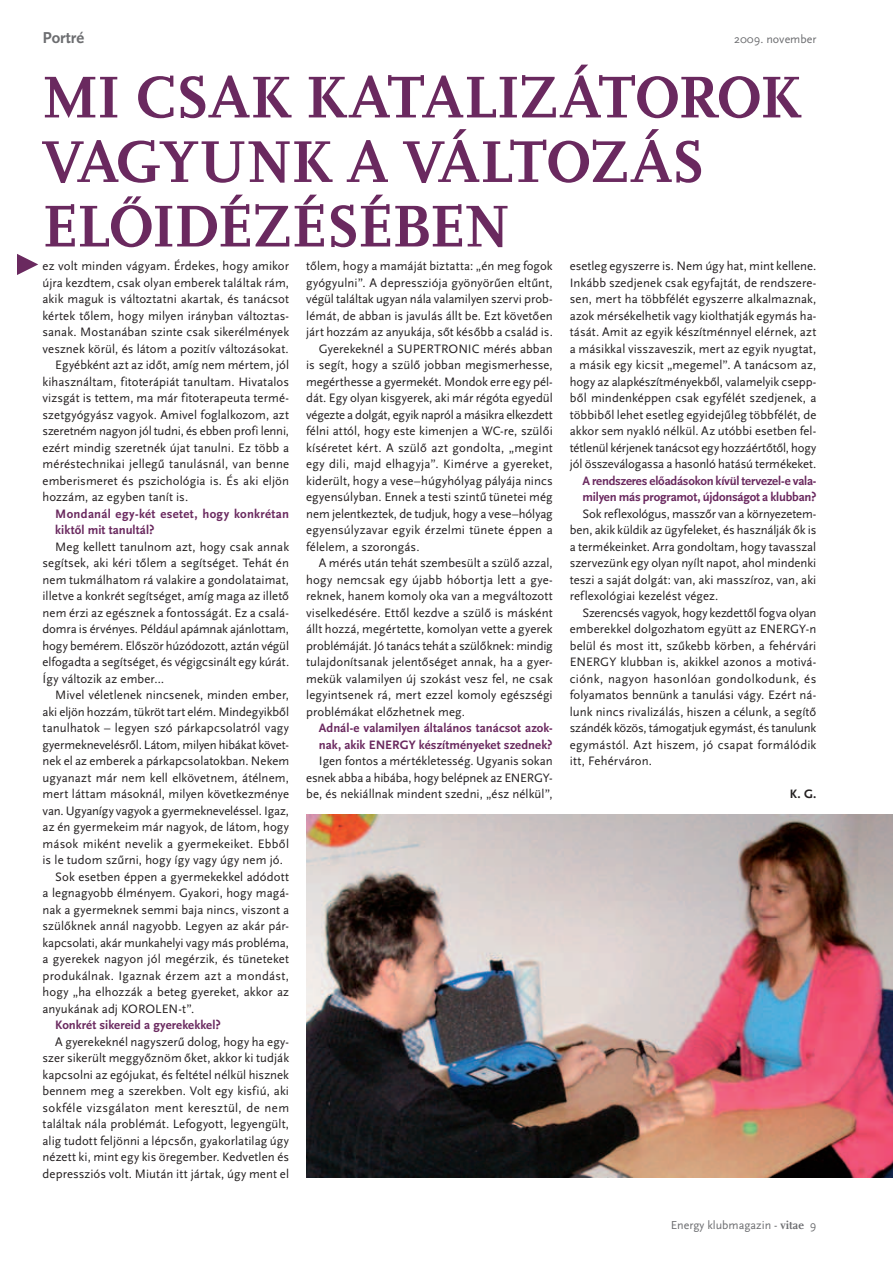
<style>
.page{position:relative;width:893px;height:1263px;background:#fff}
.page>*{position:absolute;margin:0;border:0;box-sizing:border-box;transform-origin:0 0}
.t1{font:700 61.5px/64.5px "Scala CE";letter-spacing:-.02em;color:#6a295f}
.t2{font:700 16.5px "Scala Sans CE";color:#6c6d70}
.t3{font:12.75px/16.5px "Scala Sans CE";letter-spacing:.005em;color:#231f20;text-align:justify}
.t4{font:700 12.75px/16.5px "Scala Sans CE";color:#6a295f}
.t5{font:700 12.75px/16.5px "Scala Sans CE";letter-spacing:.025em;color:#6a295f}
.t6{font:12.75px "Scala Sans CE";letter-spacing:-.015em;color:#231f20}
.t7{font:700 12.75px "Scala Sans CE";color:#231f20}
.t8{font:12px "Scala Sans CE";color:#6c6d70}
.s1{font-family:"Scala CE";font-weight:700}
</style>
<div class="page">
<svg style="left:17px;top:254px;width:21px;height:21px"></svg>
<img style="left:306px;top:815px;width:587px;height:362px">
<p class="t2" style="left:43px;top:28px;width:43px">Portré</p>
<p class="t8" style="left:734px;top:32px;width:84px">2009. november</p>
<h1 class="t1" style="left:43px;top:65px;width:634px">MI CSAK KATALIZÁTORO</h1>
<h1 class="t1" style="left:760px;top:65px;width:42px">K</h1>
<h1 class="t1" style="left:42px;top:129px;width:665px">VAGYUNK A VÁLTOZÁS<br>ELŐIDÉZÉSÉBEN</h1>
<p class="t3" style="left:43px;top:258px;width:248px">ez volt minden vágyam. Érdekes, hogy amikor</p>
<p class="t3" style="left:43px;top:275px;width:248px">újra kezdtem, csak olyan emberek találtak rám,</p>
<p class="t3" style="left:43px;top:291px;width:248px">akik maguk is változtatni akartak, és tanácsot</p>
<p class="t3" style="left:43px;top:308px;width:248px">kértek tőlem, hogy milyen irányban változtas-</p>
<p class="t3" style="left:43px;top:324px;width:248px">sanak. Mostanában szinte csak sikerélmények</p>
<p class="t3" style="left:43px;top:341px;width:248px">vesznek körül, és látom a pozitív változásokat.</p>
<p class="t3" style="left:55px;top:357px;width:235px">Egyébként azt az időt, amíg nem mértem, jól</p>
<p class="t3" style="left:43px;top:374px;width:248px">kihasználtam, fitoterápiát tanultam. Hivatalos</p>
<p class="t3" style="left:43px;top:390px;width:248px">vizsgát is tettem, ma már fitoterapeuta termé-</p>
<p class="t3" style="left:43px;top:407px;width:248px">szetgyógyász vagyok. Amivel foglalkozom, azt</p>
<p class="t3" style="left:43px;top:423px;width:248px">szeretném nagyon jól tudni, és ebben profi lenni,</p>
<p class="t3" style="left:43px;top:440px;width:248px">ezért mindig szeretnék újat tanulni. Ez több a</p>
<p class="t3" style="left:43px;top:456px;width:248px">méréstechnikai jellegű tanulásnál, van benne</p>
<p class="t3" style="left:43px;top:473px;width:248px">emberismeret és pszichológia is. És aki eljön</p>
<p class="t3" style="left:43px;top:489px;width:147px">hozzám, az egyben tanít is.</p>
<p class="t5" style="left:55px;top:506px;width:235px">Mondanál egy-két esetet, hogy konkrétan kiktől mit tanultál?</p>
<p class="t3" style="left:43px;top:539px;width:248px;text-indent:13px">Meg kellett tanulnom azt, hogy csak annak segítsek, aki kéri tőlem a segítséget. Tehát én nem tukmálhatom rá valakire a gondolataimat, illetve a konkrét segítséget, amíg maga az illető nem érzi az egésznek a fontosságát. Ez a csalá&shy;domra is érvényes. Például apámnak ajánlottam, hogy bemérem. Először húzódozott, aztán végül elfogadta a segítséget, és végigcsinált egy kúrát.<br>Így változik az ember…</p>
<p class="t3" style="left:55px;top:687px;width:235px">Mivel véletlenek nincsenek, minden ember,</p>
<p class="t3" style="left:43px;top:704px;width:248px">aki eljön hozzám, tükröt tart elém. Mindegyikből</p>
<p class="t3" style="left:43px;top:720px;width:248px">tanulhatok – legyen szó párkapcsolatról vagy</p>
<p class="t3" style="left:43px;top:737px;width:248px">gyermeknevelésről. Látom, milyen hibákat követ-</p>
<p class="t3" style="left:43px;top:753px;width:248px">nek el az emberek a párkapcsolatokban. Nekem</p>
<p class="t3" style="left:43px;top:770px;width:248px">ugyanazt már nem kell elkövetnem, átélnem,</p>
<p class="t3" style="left:43px;top:786px;width:248px">mert láttam másoknál, milyen következménye</p>
<p class="t3" style="left:43px;top:803px;width:248px">van. Ugyanígy vagyok a gyermekneveléssel. Igaz,</p>
<p class="t3" style="left:43px;top:819px;width:248px">az én gyermekeim már nagyok, de látom, hogy</p>
<p class="t3" style="left:43px;top:836px;width:248px">mások miként nevelik a gyermekeiket. Ebből</p>
<p class="t3" style="left:43px;top:852px;width:242px">is le tudom szűrni, hogy így vagy úgy nem jó.</p>
<p class="t3" style="left:55px;top:869px;width:235px">Sok esetben éppen a gyermekekkel adódott</p>
<p class="t3" style="left:43px;top:885px;width:248px">a legnagyobb élményem. Gyakori, hogy magá-</p>
<p class="t3" style="left:43px;top:902px;width:248px">nak a gyermeknek semmi baja nincs, viszont a</p>
<p class="t3" style="left:43px;top:918px;width:248px">szülőknek annál nagyobb. Legyen az akár pár-</p>
<p class="t3" style="left:43px;top:935px;width:248px">kapcsolati, akár munkahelyi vagy más probléma,</p>
<p class="t3" style="left:43px;top:951px;width:248px">a gyerekek nagyon jól megérzik, és tüneteket</p>
<p class="t3" style="left:43px;top:968px;width:248px">produkálnak. Igaznak érzem azt a mondást,</p>
<p class="t3" style="left:43px;top:984px;width:248px">hogy „ha elhozzák a beteg gyereket, akkor az</p>
<p class="t3" style="left:43px;top:1001px;width:153px">anyukának adj KOROLEN-t”.</p>
<p class="t4" style="left:55px;top:1017px;width:167px">Konkrét sikereid a gyerekekkel?</p>
<p class="t3" style="left:43px;top:1034px;width:248px;text-indent:13px">A gyerekeknél nagyszerű dolog, hogy ha egy&shy;szer sikerült meggyőznöm őket, akkor ki tudják kapcsolni az egójukat, és feltétel nélkül hisznek bennem meg a szerekben. Volt egy kisfiú, aki sokféle vizsgálaton ment keresztül, de nem találtak nála problémát. Lefogyott, legyengült, alig tudott feljönni a lépcsőn, gyakorlatilag úgy nézett ki, mint egy kis öregember. Kedvetlen és depressziós volt. Miután itt jártak, úgy ment el</p>
<p class="t3" style="left:306px;top:258px;width:248px">tőlem, hogy a mamáját biztatta: „én meg fogok</p>
<p class="t3" style="left:306px;top:275px;width:248px">gyógyulni”. A depressziója gyönyörűen eltűnt,</p>
<p class="t3" style="left:306px;top:291px;width:248px">végül találtak ugyan nála valamilyen szervi prob-</p>
<p class="t3" style="left:306px;top:308px;width:248px">lémát, de abban is javulás állt be. Ezt követően</p>
<p class="t3" style="left:306px;top:324px;width:248px">járt hozzám az anyukája, sőt később a család is.</p>
<p class="t3" style="left:319px;top:341px;width:235px">Gyerekeknél a SUPERTRONIC mérés abban</p>
<p class="t3" style="left:306px;top:357px;width:248px">is segít, hogy a szülő jobban megismerhesse,</p>
<p class="t3" style="left:306px;top:374px;width:248px">megérthesse a gyermekét. Mondok erre egy pél-</p>
<p class="t3" style="left:306px;top:390px;width:248px">dát. Egy olyan kisgyerek, aki már régóta egyedül</p>
<p class="t6" style="left:306px;top:408px;width:248px">végezte a dolgát, egyik napról a másikra elkezdett</p>
<p class="t3" style="left:306px;top:423px;width:248px">félni attól, hogy este kimenjen a WC-re, szülői</p>
<p class="t3" style="left:306px;top:439px;width:248px">kíséretet kért. A szülő azt gondolta, „megint</p>
<p class="t3" style="left:306px;top:456px;width:248px">egy dili, majd elhagyja”. Kimérve a gyereket,</p>
<p class="t3" style="left:306px;top:472px;width:248px">kiderült, hogy a vese–húgyhólyag pályája nincs</p>
<p class="t3" style="left:306px;top:489px;width:248px">egyensúlyban. Ennek a testi szintű tünetei még</p>
<p class="t3" style="left:306px;top:505px;width:248px">nem jelentkeztek, de tudjuk, hogy a vese–hólyag</p>
<p class="t3" style="left:306px;top:522px;width:248px">egyensúlyzavar egyik érzelmi tünete éppen a</p>
<p class="t3" style="left:306px;top:538px;width:115px">félelem, a szorongás.</p>
<p class="t3" style="left:319px;top:555px;width:235px">A mérés után tehát szembesült a szülő azzal,</p>
<p class="t3" style="left:306px;top:571px;width:248px">hogy nemcsak egy újabb hóbortja lett a gye-</p>
<p class="t3" style="left:306px;top:588px;width:248px">reknek, hanem komoly oka van a megváltozott</p>
<p class="t3" style="left:306px;top:604px;width:248px">viselkedésére. Ettől kezdve a szülő is másként</p>
<p class="t3" style="left:306px;top:621px;width:248px">állt hozzá, megértette, komolyan vette a gyerek</p>
<p class="t3" style="left:306px;top:637px;width:248px">problémáját. Jó tanács tehát a szülőknek: mindig</p>
<p class="t3" style="left:306px;top:654px;width:248px">tulajdonítsanak jelentőséget annak, ha a gyer-</p>
<p class="t3" style="left:306px;top:670px;width:248px">mekük valamilyen új szokást vesz fel, ne csak</p>
<p class="t3" style="left:306px;top:687px;width:248px">legyintsenek rá, mert ezzel komoly egészségi</p>
<p class="t3" style="left:306px;top:703px;width:160px">problémákat előzhetnek meg.</p>
<p class="t4" style="left:319px;top:720px;width:235px">Adnál-e valamilyen általános tanácsot azok&shy;nak, akik ENERGY készítményeket szednek?</p>
<p class="t3" style="left:306px;top:753px;width:248px;text-indent:13px">Igen fontos a mértékletesség. Ugyanis sokan esnek abba a hibába, hogy belépnek az ENERGY&shy;be, és nekiállnak mindent szedni, „ész nélkül”,</p>
<p class="t3" style="left:570px;top:258px;width:248px">esetleg egyszerre is. Nem úgy hat, mint kellene.<br>Inkább szedjenek csak egyfajtát, de rendszere&shy;sen, mert ha többfélét egyszerre alkalmaznak, azok mérsékelhetik vagy kiolthatják egymás ha&shy;tását. Amit az egyik készítménnyel elérnek, azt a másikkal visszaveszik, mert az egyik nyugtat, a másik egy kicsit „megemel”. A tanácsom az, hogy az alapkészítményekből, valamelyik csepp&shy;ből mindenképpen csak egyfélét szedjenek, a többiből lehet esetleg egyidejűleg többfélét, de akkor sem nyakló nélkül. Az utóbbi esetben fel&shy;tétlenül kérjenek tanácsot egy hozzáértőtől, hogy jól összeválogassa a hasonló hatású termékeket.</p>
<p class="t4" style="left:583px;top:472px;width:235px">A rendszeres előadásokon kívül tervezel-e vala&shy;milyen más programot, újdonságot a klubban?</p>
<p class="t3" style="left:570px;top:505px;width:248px;text-indent:13px">Sok reflexológus, masszőr van a környezetem&shy;ben, akik küldik az ügyfeleket, és használják ők is a termékeinket. Arra gondoltam, hogy tavasszal szervezünk egy olyan nyílt napot, ahol mindenki teszi a saját dolgát: van, aki masszíroz, van, aki reflexológiai kezelést végez.</p>
<p class="t3" style="left:570px;top:604px;width:248px;text-indent:13px">Szerencsés vagyok, hogy kezdettől fogva olyan emberekkel dolgozhatom együtt az ENERGY-n belül és most itt, szűkebb körben, a fehérvári ENERGY klubban is, akikkel azonos a motivá&shy;ciónk, nagyon hasonlóan gondolkodunk, és folyamatos bennünk a tanulási vágy. Ezért ná&shy;lunk nincs rivalizálás, hiszen a célunk, a segítő szándék közös, támogatjuk egymást, és tanulunk egymástól. Azt hiszem, jó csapat formálódik itt, Fehérváron.</p>
<p class="t7" style="left:790px;top:787px;width:28px">K. G.</p>
<p class="t8" style="left:671px;top:1218px;width:147px">Energy klubmagazin - <span class="s1">vitae</span> 9</p>
</div>
